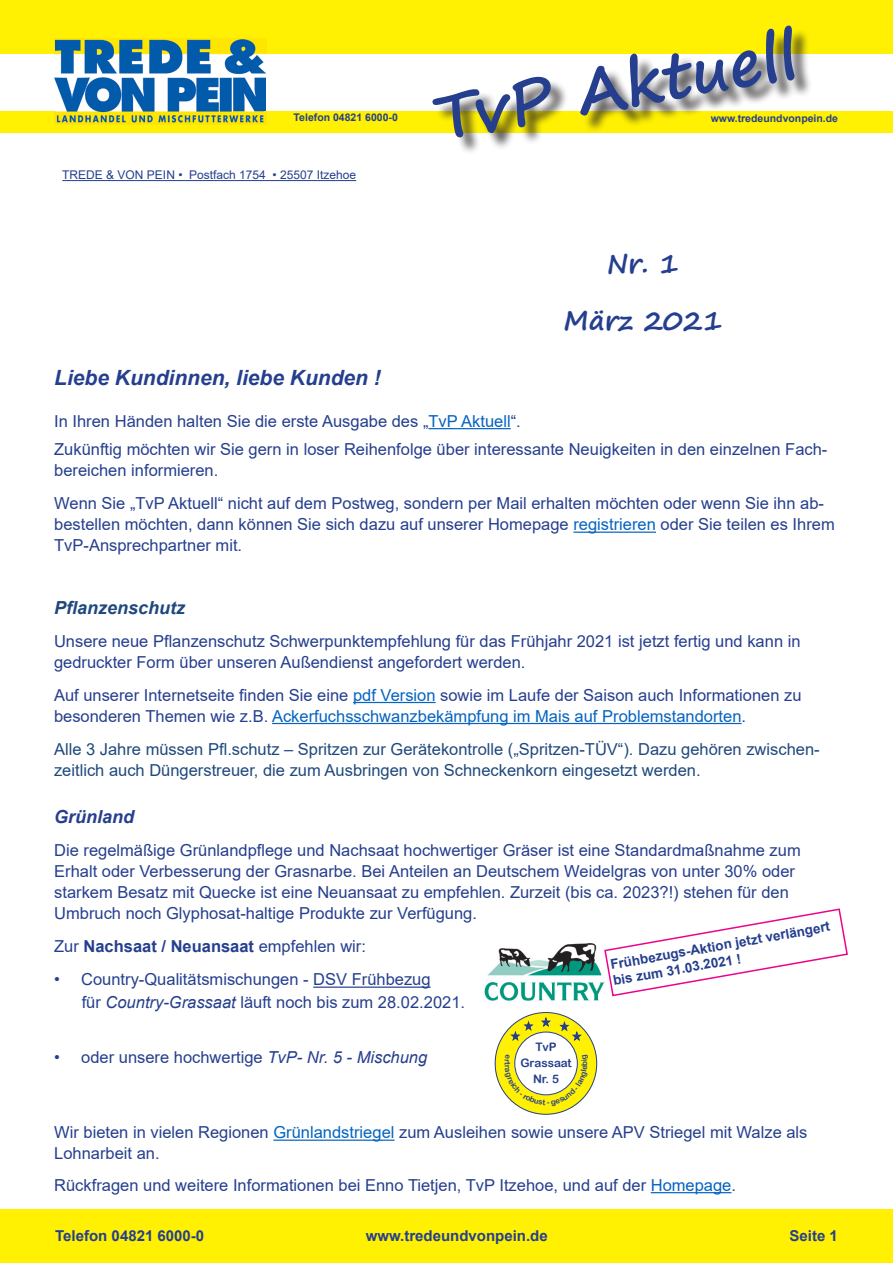
<style>
.page{position:relative;width:893px;height:1263px;background:#fff}
.page>*{position:absolute;margin:0;border:0;box-sizing:border-box;transform-origin:0 0}
.t1{font:700 63px "Segoe Print";color:#253f8e}
.t2{font:700 27px/57px "Segoe Print";color:#253f8e;text-align:center}
.t3{font:italic 700 21px "Arial";color:#253f8e}
.t4{font:italic 700 18px "Arial";color:#1f497d}
.t5{font:italic 700 18px "Arial";color:#253f8e}
.t6{font:16.5px/21px "Arial";color:#253f8e}
.t7{font:16.5px/21px "Arial";color:#1f497d}
.t8{font:700 16.5px "Arial";color:#253f8e}
.t9{font:700 15px "Arial";color:#253f8e}
.t10{font:700 13.5px/16.2px "Arial";color:#253f8e}
.t11{font:12px "Arial";color:#253f8e}
.t12{font:11.7px/15.8px "Arial Rounded MT Bold";color:#253f8e;text-align:center}
.t13{font:700 10.5px "Arial";color:#253f8e}
.t14{font:7.8px "Arial Rounded MT Bold";color:#253f8e}
.s1{color:#0563c1}
.s2{font-weight:400}
.s3{font-style:italic}
</style>
<div class="page">
<div style="left:47px;top:111px;width:846px;height:21px;background:#fff101"></div>
<div style="left:0;top:0;width:893px;height:29px;background:#fff101"></div>
<div style="left:0;top:111px;width:54px;height:21px;background:#fff101"></div>
<div style="left:0;top:29px;width:55px;height:25px;background:#fff101"></div>
<div style="left:0;top:1209px;width:893px;height:54px;background:#fff101"></div>
<div style="left:51px;top:30px;width:842px;height:24px;background:#fff101"></div>
<img style="left:54px;top:38px;width:211px;height:87px">
<svg style="left:54px;top:38px;width:1px;height:16px"></svg>
<svg style="left:54px;top:111px;width:1px;height:14px"></svg>
<svg style="left:265px;top:38px;width:2px;height:16px"></svg>
<svg style="left:265px;top:111px;width:2px;height:14px"></svg>
<hr style="left:313px;top:986px;width:118px;height:2px;background:#253f8e">
<hr style="left:273px;top:1139px;width:121px;height:2px;background:#0563c1">
<hr style="left:651px;top:1192px;width:80px;height:1px;background:#0563c1">
<div style="left:435px;top:28px;width:378px;height:127px;background:#231f20;opacity:.75"></div>
<div style="left:495px;top:1012px;width:102px;height:102px;border:19px solid #fff101;border-radius:50%"></div>
<svg style="left:542px;top:1018px;width:8px;height:8px"></svg>
<svg style="left:560px;top:1022px;width:21px;height:18px"></svg>
<svg style="left:511px;top:1022px;width:22px;height:18px"></svg>
<hr style="left:428px;top:428px;width:83px;height:1px;background:#0563c1">
<hr style="left:573px;top:532px;width:83px;height:1px;background:#0563c1">
<hr style="left:353px;top:702px;width:83px;height:1px;background:#0563c1">
<hr style="left:272px;top:723px;width:470px;height:1px;background:#0563c1">
<img style="left:484px;top:943px;width:119px;height:58px">
<svg style="left:603px;top:908px;width:245px;height:89px"></svg>
<hr style="left:62px;top:180px;width:294px;height:1px;background:#253f8e">
<svg style="left:504px;top:1054px;width:84px;height:52px"></svg>
<h1 class="t1" style="left:425px;top:61px;width:368px;rotate:-10deg">TvP Aktuell</h1>
<p class="t13" style="left:294px;top:110px;width:106px">Telefon 04821 6000-0</p>
<p class="t13" style="left:711px;top:111px;width:129px">www.tredeundvonpein.de</p>
<p class="t11" style="left:62px;top:167px;width:295px">TREDE &amp; VON PEIN • Postfach 1754 • 25507 Itzehoe</p>
<h2 class="t2" style="left:563px;top:234px;width:160px">Nr. 1<br>März 2021</h2>
<p class="t3" style="left:54px;top:363px;width:328px">Liebe Kundinnen, liebe Kunden !</p>
<p class="t6" style="left:54px;top:407px;width:775px;line-height:28.5px">In Ihren Händen halten Sie die erste Ausgabe des „<span class="s1">TvP Aktuell</span>“.<br>Zukünftig möchten wir Sie gern in loser Reihenfolge über interessante Neuigkeiten in den einzelnen Fach-</p>
<p class="t6" style="left:54px;top:454px;width:771px;line-height:33px">bereichen informieren.<br>Wenn Sie „TvP Aktuell“ nicht auf dem Postweg, sondern per Mail erhalten möchten oder wenn Sie ihn ab-</p>
<p class="t6" style="left:54px;top:514px;width:782px">bestellen möchten, dann können Sie sich dazu auf unserer Homepage <span class="s1">registrieren</span> oder Sie teilen es Ihrem<br>TvP-Ansprechpartner mit.</p>
<p class="t4" style="left:54px;top:595px;width:133px">Pflanzenschutz</p>
<p class="t6" style="left:54px;top:630px;width:748px">Unsere neue Pflanzenschutz Schwerpunktempfehlung für das Frühjahr 2021 ist jetzt fertig und kann in gedruckter Form über unseren Außendienst angefordert werden.</p>
<p class="t6" style="left:54px;top:684px;width:749px">Auf unserer Internetseite finden Sie eine <span class="s1">pdf Version</span> sowie im Laufe der Saison auch Informationen zu besonderen Themen wie z.B. <span class="s1">Ackerfuchsschwanzbekämpfung im Mais auf Problemstandorten</span>.</p>
<p class="t7" style="left:54px;top:738px;width:767px">Alle 3 Jahre müssen Pfl.schutz – Spritzen zur Gerätekontrolle („Spritzen-TÜV“). Dazu gehören zwischen&shy;zeitlich auch Düngerstreuer, die zum Ausbringen von Schneckenkorn eingesetzt werden.</p>
<p class="t5" style="left:54px;top:805px;width:82px">Grünland</p>
<p class="t6" style="left:54px;top:840px;width:748px">Die regelmäßige Grünlandpflege und Nachsaat hochwertiger Gräser ist eine Standardmaßnahme zum Erhalt oder Verbesserung der Grasnarbe. Bei Anteilen an Deutschem Weidelgras von unter 30% oder starkem Besatz mit Quecke ist eine Neuansaat zu empfehlen. Zurzeit (bis ca. 2023?!) stehen für den Umbruch noch Glyphosat-haltige Produkte zur Verfügung.</p>
<p class="t8" style="left:54px;top:935px;width:313px"><span class="s2">Zur</span> Nachsaat / Neuansaat <span class="s2">empfehlen wir:</span></p>
<p class="t6" style="left:82px;top:968px;width:385px;line-height:22.5px;text-indent:-28px">• Country-Qualitätsmischungen - DSV Frühbezug<br>für <span class="s3">Country-Grassaat</span> läuft noch bis zum 28.02.2021.</p>
<p class="t10" style="left:609px;top:957px;width:224px;rotate:-10deg">Frühbezugs-Aktion jetzt verlängert bis zum 31.03.2021 !</p>
<p class="t6" style="left:54px;top:1047px;width:375px">• oder unsere hochwertige <span class="s3">TvP- Nr. 5 - Mischung</span></p>
<p class="t12" style="left:520px;top:1039px;width:53px">TvP<br>Grassaat<br>Nr. 5</p>
<p class="t14" style="left:512px;top:1062px;width:4px;rotate:90deg">t</p>
<p class="t14" style="left:580px;top:1065px;width:6px;rotate:-90deg">b</p>
<p class="t6" style="left:54px;top:1122px;width:755px">Wir bieten in vielen Regionen <span class="s1">Grünlandstriegel</span> zum Ausleihen sowie unsere APV Striegel mit Walze als<br>Lohnarbeit an.</p>
<p class="t6" style="left:54px;top:1174px;width:683px">Rückfragen und weitere Informationen bei Enno Tietjen, TvP Itzehoe, und auf der <span class="s1">Homepage</span>.</p>
<p class="t9" style="left:55px;top:1225px;width:150px">Telefon 04821 6000-0</p>
<p class="t9" style="left:366px;top:1225px;width:183px">www.tredeundvonpein.de</p>
<p class="t9" style="left:789px;top:1225px;width:50px">Seite 1</p>
</div>
